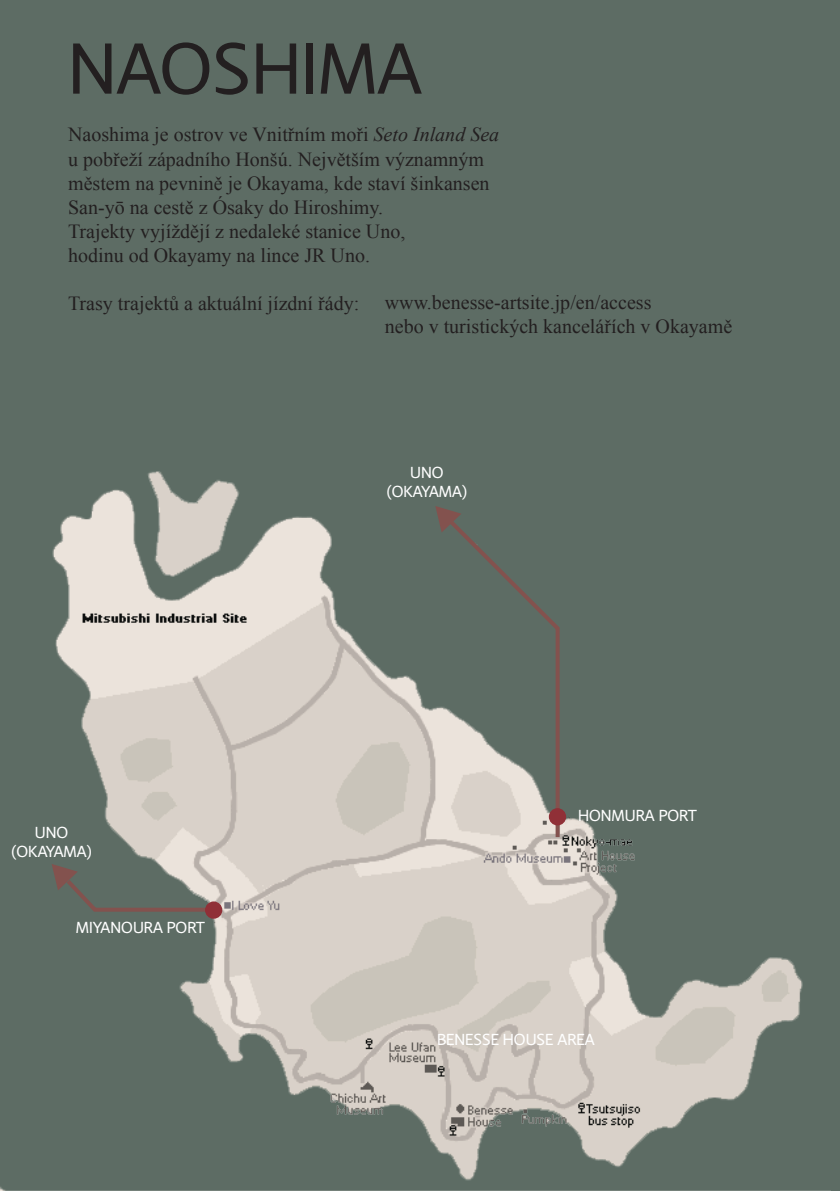
<style>
.page{position:relative;width:840px;height:1191px;background:#fff}
.page>*{position:absolute;margin:0;border:0;box-sizing:border-box;transform-origin:0 0}
.t1{font:72px "Comenia Sans";color:#231f20}
.t2{font:20px/24px "Times New Roman";color:#231f20}
.t3{font:16px/19.2px "Comenia Sans";color:#fff;text-align:center}
.s1{font-style:italic}
</style>
<div class="page">
<div style="left:0;top:0;width:839px;height:1191px;background:#5d6c64"></div>
<img style="left:0;top:471px;width:830px;height:720px">
<svg style="left:52px;top:864px;width:160px;height:49px"></svg>
<div style="left:205px;top:901px;width:17px;height:17px;background:#903037;border-radius:50%"></div>
<svg style="left:435px;top:506px;width:126px;height:335px"></svg>
<div style="left:548px;top:808px;width:18px;height:17px;background:#903037;border-radius:50%"></div>
<h1 class="t1" style="left:68px;top:24px;width:355px">NAOSHIMA</h1>
<p class="t2" style="left:68px;top:122px;width:432px">Naoshima je ostrov ve Vnitřním moři <span class="s1">Seto Inland Sea </span>u pobřeží západního Honšú. Největším významným městem na pevnině je Okayama, kde staví šinkansen San-yō na cestě z Ósaky do Hiroshimy.<br>Trajekty vyjíždějí z nedaleké stanice Uno,<br>hodinu od Okayamy na lince JR Uno.</p>
<p class="t2" style="left:68px;top:290px;width:292px">Trasy trajektů a aktuální jízdní řády:</p>
<p class="t2" style="left:384px;top:290px;width:349px">www.benesse-artsite.jp/en/access<br>nebo v turistických kancelářích v Okayamě</p>
<p class="t3" style="left:12px;top:823px;width:82px">UNO (OKAYAMA)</p>
<p class="t3" style="left:76px;top:918px;width:131px">MIYANOURA PORT</p>
<p class="t3" style="left:386px;top:463px;width:82px">UNO (OKAYAMA)</p>
<p class="t3" style="left:577px;top:806px;width:120px">HONMURA PORT</p>
<p class="t3" style="left:437px;top:1030px;width:159px">BENESSE HOUSE AREA</p>
</div>
